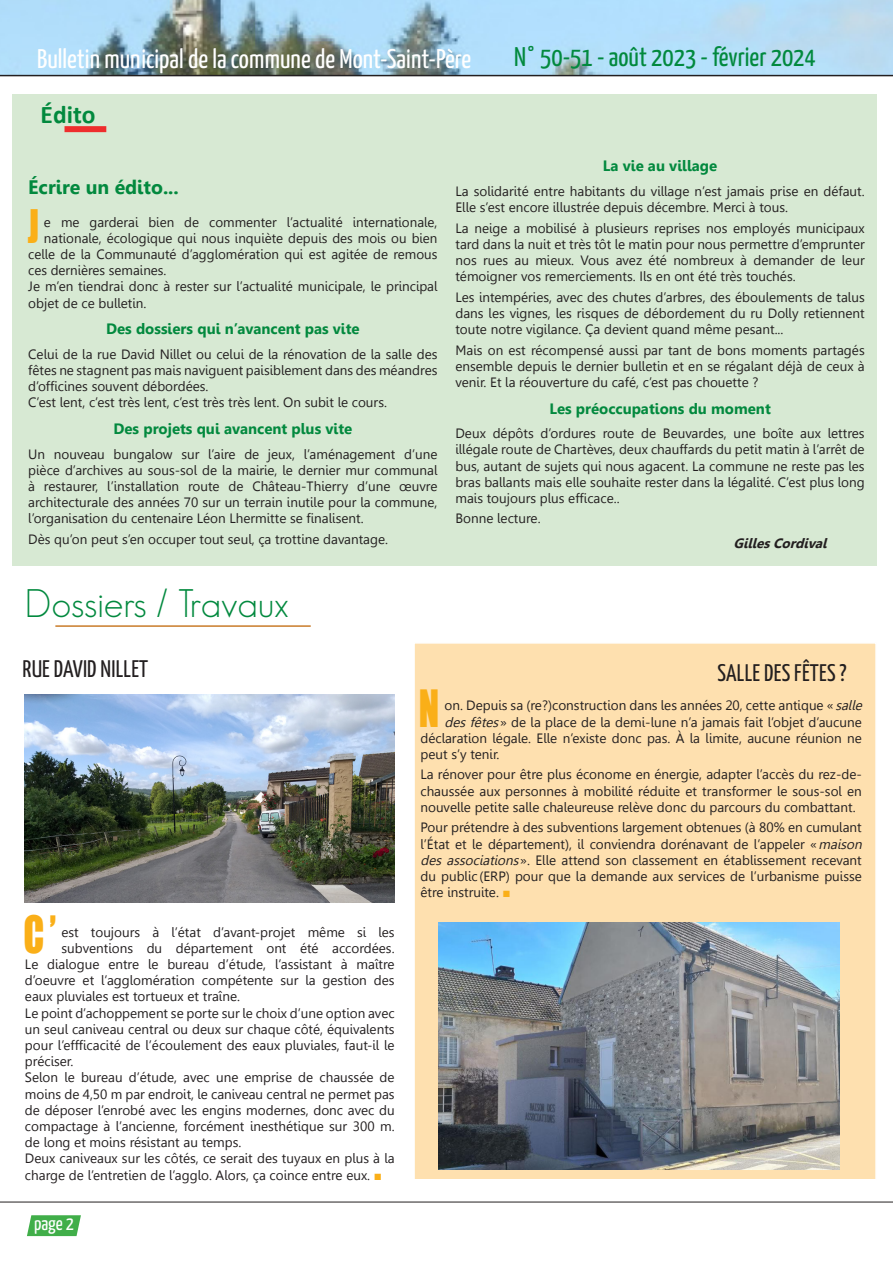
<style>
.page{position:relative;width:893px;height:1263px;background:#fff}
.page>*{position:absolute;margin:0;border:0;box-sizing:border-box;transform-origin:0 0}
.t1{font:47.25px "Impact";color:#faaf18;scale:.8 1}
.t2{font:42.45px "Impact";color:#faaf18;scale:.8 1}
.t3{font:300 39px "Geosans";color:#02893e}
.t4{font:27px "Yanone Kaffeesatz";color:#fff}
.t5{font:27px "Yanone Kaffeesatz";color:#02893e}
.t6{font:700 25.5px "Calibri";color:#02893e}
.t7{font:24px "Yanone Kaffeesatz";letter-spacing:.01em;color:#231f20}
.t8{font:700 19.5px "Gisha";color:#02893e}
.t9{font:19.35px "Yanone Kaffeesatz";color:#fff}
.t10{font:700 15px "Gisha";color:#02893e}
.t11{font:13.5px/16.2px "Gisha";color:#231f20;text-align:justify}
.t12{font:italic 700 13.5px "Gisha";color:#231f20}
.s1{font-family:"Arial";color:#faaf18}
.s2{font-style:italic}
</style>
<div class="page">
<svg style="left:27px;top:1215px;width:54px;height:21px"></svg>
<img style="left:0;top:0;width:893px;height:75px">
<hr style="left:0;top:75px;width:893px;height:1px;background:#231f20">
<hr style="left:0;top:1202px;width:893px;height:1px;background:#231f20">
<div style="left:413px;top:642px;width:464px;height:538px;background:#fee0af;border:2px solid #fff"></div>
<div style="left:13px;top:94px;width:864px;height:472px;background:#d7e9d3"></div>
<div style="left:65px;top:126px;width:41px;height:6px;background:#ee2d2d"></div>
<hr style="left:55px;top:625px;width:256px;height:2px;background:#c97b29">
<img style="left:25px;top:695px;width:370px;height:208px">
<img style="left:438px;top:923px;width:402px;height:246px">
<p class="t4" style="left:37px;top:43px;width:436px">Bulletin municipal de la commune de Mont-Saint-Père</p>
<p class="t5" style="left:514px;top:40px;width:303px">N° 50-51 - août 2023 - février 2024</p>
<p class="t6" style="left:41px;top:97px;width:56px">Édito</p>
<p class="t8" style="left:28px;top:176px;width:152px">Écrire un édito...</p>
<p class="t2" style="left:28px;top:193px;width:16px">J</p>
<p class="t11" style="left:44px;top:214px;width:395px">e me garderai bien de commenter l’actualité internationale,</p>
<p class="t11" style="left:44px;top:230px;width:395px">nationale, écologique qui nous inquiète depuis des mois ou bien</p>
<p class="t11" style="left:28px;top:246px;width:411px">celle de la Communauté d’agglomération qui est agitée de remous</p>
<p class="t11" style="left:28px;top:262px;width:140px">ces dernières semaines.</p>
<p class="t11" style="left:28px;top:279px;width:411px">Je m’en tiendrai donc à rester sur l’actualité municipale, le principal objet de ce bulletin.</p>
<p class="t10" style="left:106px;top:320px;width:255px">Des dossiers qui n’avancent pas vite</p>
<p class="t11" style="left:28px;top:346px;width:411px">Celui de la rue David Nillet ou celui de la rénovation de la salle des fêtes ne stagnent pas mais naviguent paisiblement dans des méandres d’officines souvent débordées.</p>
<p class="t11" style="left:28px;top:395px;width:360px">C’est lent, c’est très lent, c’est très très lent. On subit le cours.</p>
<p class="t10" style="left:113px;top:420px;width:240px">Des projets qui avancent plus vite</p>
<p class="t11" style="left:28px;top:446px;width:411px">Un nouveau bungalow sur l’aire de jeux, l’aménagement d’une pièce d’archives au sous-sol de la mairie, le dernier mur communal à restaurer, l’installation route de Château-Thierry d’une œuvre architecturale des années 70 sur un terrain inutile pour la commune, l’organisation du centenaire Léon Lhermitte se finalisent.</p>
<p class="t11" style="left:28px;top:531px;width:361px">Dès qu’on peut s’en occuper tout seul, ça trottine davantage.</p>
<p class="t3" style="left:25px;top:582px;width:265px">Dossiers / Travaux</p>
<p class="t7" style="left:23px;top:654px;width:127px">RUE DAVID NILLET</p>
<p class="t10" style="left:603px;top:157px;width:116px">La vie au village</p>
<p class="t11" style="left:455px;top:183px;width:411px">La solidarité entre habitants du village n’est jamais prise en défaut.<br>Elle s’est encore illustrée depuis décembre. Merci à tous.</p>
<p class="t11" style="left:455px;top:220px;width:411px">La neige a mobilisé à plusieurs reprises nos employés municipaux tard dans la nuit et très tôt le matin pour nous permettre d’emprunter nos rues au mieux. Vous avez été nombreux à demander de leur témoigner vos remerciements. Ils en ont été très touchés.</p>
<p class="t11" style="left:455px;top:289px;width:411px">Les intempéries, avec des chutes d’arbres, des éboulements de talus dans les vignes, les risques de débordement du ru Dolly retiennent toute notre vigilance. Ça devient quand même pesant...</p>
<p class="t11" style="left:455px;top:342px;width:411px">Mais on est récompensé aussi par tant de bons moments partagés ensemble depuis le dernier bulletin et en se régalant déjà de ceux à venir. Et la réouverture du café, c’est pas chouette ?</p>
<p class="t10" style="left:549px;top:400px;width:223px">Les préoccupations du moment</p>
<p class="t11" style="left:455px;top:425px;width:411px">Deux dépôts d’ordures route de Beuvardes, une boîte aux lettres illégale route de Chartèves, deux chauffards du petit matin à l’arrêt de bus, autant de sujets qui nous agacent. La commune ne reste pas les bras ballants mais elle souhaite rester dans la légalité. C’est plus long mais toujours plus efficace..</p>
<p class="t11" style="left:455px;top:511px;width:87px">Bonne lecture.</p>
<p class="t12" style="left:733px;top:536px;width:99px">GillesCordival</p>
<p class="t7" style="left:718px;top:657px;width:131px">SALLE DES FÊTES ?</p>
<p class="t1" style="left:24px;top:898px;width:42px">C’</p>
<p class="t11" style="left:61px;top:924px;width:335px">est toujours à l’état d’avant-projet même si les</p>
<p class="t11" style="left:61px;top:940px;width:335px">subventions du département ont été accordées.</p>
<p class="t11" style="left:25px;top:956px;width:371px">Le dialogue entre le bureau d’étude, l’assistant à maître</p>
<p class="t11" style="left:25px;top:972px;width:371px">d’oeuvre et l’agglomération compétente sur la gestion des</p>
<p class="t11" style="left:25px;top:989px;width:216px">eaux pluviales est tortueux et traîne.</p>
<p class="t11" style="left:25px;top:1005px;width:371px">Le point d’achoppement se porte sur le choix d’une option avec un seul caniveau central ou deux sur chaque côté, équivalents pour l’effficacité de l’écoulement des eaux pluviales, faut-il le préciser.</p>
<p class="t11" style="left:25px;top:1070px;width:371px">Selon le bureau d’étude, avec une emprise de chaussée de moins de 4,50 m par endroit, le caniveau central ne permet pas de déposer l’enrobé avec les engins modernes, donc avec du compactage à l’ancienne, forcément inesthétique sur 300 m. de long et moins résistant au temps.</p>
<p class="t11" style="left:25px;top:1151px;width:371px">Deux caniveaux sur les côtés, ce serait des tuyaux en plus à la charge de l’entretien de l’agglo. Alors, ça coince entre eux. <span class="s1">■</span></p>
<p class="t9" style="left:34px;top:1211px;width:41px">page 2</p>
<p class="t1" style="left:419px;top:671px;width:27px">N</p>
<p class="t11" style="left:445px;top:698px;width:422px">on. Depuis sa (re?)construction dans les années 20, cette antique «<span class="s2">salle</span></p>
<p class="t11" style="left:445px;top:714px;width:419px"><span class="s2">desfêtes</span>» de la place de la demi-lune n’a jamais fait l’objet d’aucune</p>
<p class="t11" style="left:420px;top:730px;width:443px">déclaration légale. Elle n’existe donc pas. À la limite, aucune réunion ne</p>
<p class="t11" style="left:420px;top:746px;width:81px">peut s’y tenir.</p>
<p class="t11" style="left:420px;top:767px;width:443px">La rénover pour être plus économe en énergie, adapter l’accès du rez-de&shy;chaussée aux personnes à mobilité réduite et transformer le sous-sol en nouvelle petite salle chaleureuse relève donc du parcours du combattant.</p>
<p class="t11" style="left:420px;top:819px;width:446px;text-align:left">Pour prétendre à des subventions largement obtenues (à 80% en cumulant l’État et le département), il conviendra dorénavant de l’appeler «<span class="s2">maison des associations</span>». Elle attend son classement en établissement recevant du public (ERP) pour que la demande aux services de l’urbanisme puisse être instruite. <span class="s1">■</span></p>
</div>
